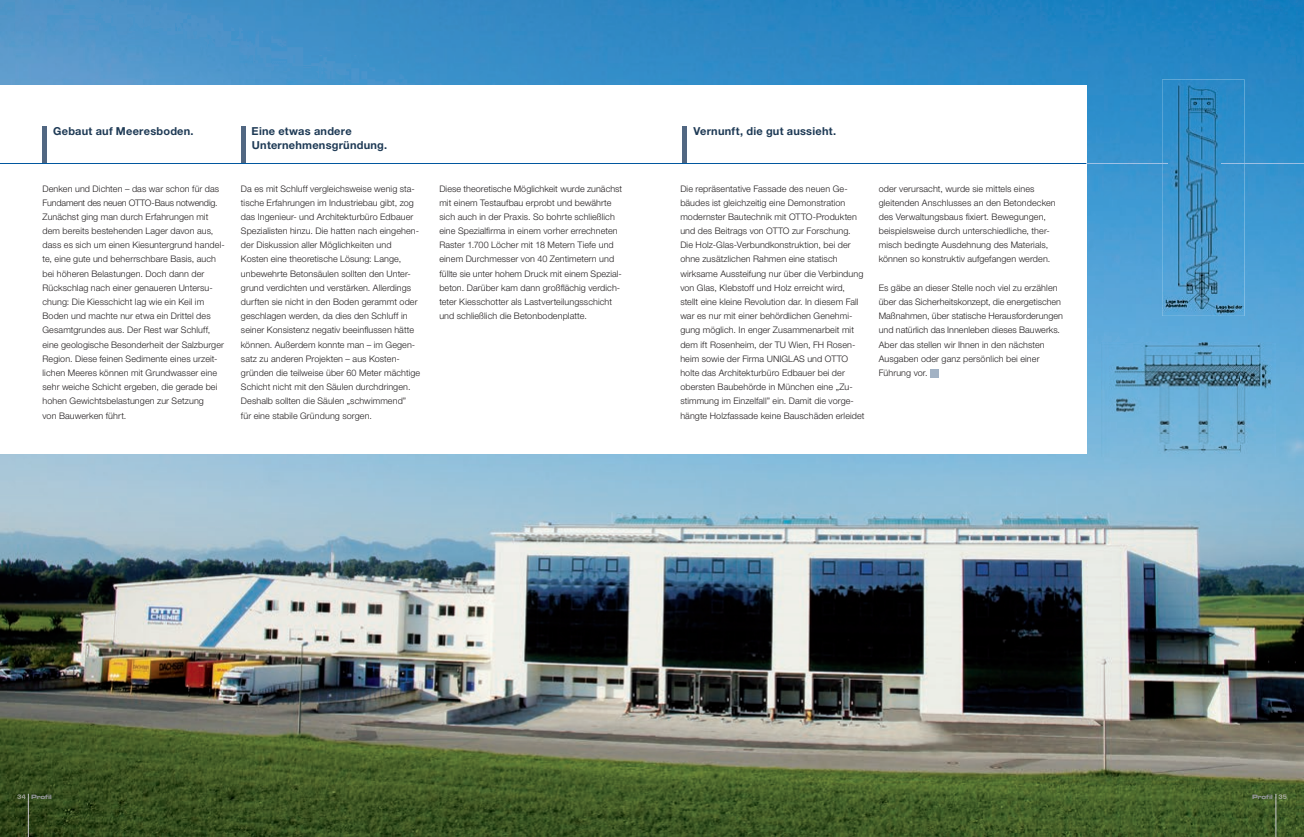
<style>
.page{position:relative;width:1304px;height:837px;background:#fff}
.page>*{position:absolute;margin:0;border:0;box-sizing:border-box;transform-origin:0 0}
.t1{font:700 11px/14.2px "Helvetica Neue LT Std";letter-spacing:.02em;color:#1e3a55}
.t2{font:300 9px/14.2px "Helvetica Neue LT Std";letter-spacing:.01em;color:#231f20}
.t3{font:6px "Eurostile LT Std Bold Ex 2";letter-spacing:-.05em;color:#939598}
</style>
<div class="page">
<img style="left:0;top:0;width:1304px;height:836px">
<div style="left:0;top:85px;width:1087px;height:369px;background:#fff"></div>
<hr style="left:43px;top:126px;width:4px;height:37px;background:#516782">
<hr style="left:241px;top:126px;width:4px;height:37px;background:#516782">
<hr style="left:683px;top:126px;width:4px;height:37px;background:#516782">
<div style="left:930px;top:369px;width:9px;height:8px;background:#a2b2c4"></div>
<hr style="left:0;top:163px;width:1087px;height:1px;background:#01579f">
<img style="left:1087px;top:163px;width:75px;height:1px">
<img style="left:1244px;top:163px;width:60px;height:1px">
<img style="left:1102px;top:342px;width:174px;height:114px">
<img style="left:1162px;top:79px;width:82px;height:237px">
<svg style="left:1222px;top:163px;width:22px;height:1px"></svg>
<svg style="left:17px;top:794px;width:8px;height:4px"></svg>
<svg style="left:1279px;top:794px;width:8px;height:4px"></svg>
<hr style="left:28px;top:793px;width:1px;height:43px;background:#c9c7cc">
<hr style="left:1276px;top:793px;width:1px;height:43px;background:#c9c7cc">
<p class="t1" style="left:53px;top:123px;width:142px">Gebaut auf Meeresboden.</p>
<p class="t2" style="left:43px;top:181px;width:184px">Denken und Dichten – das war schon für das Fundament des neuen OTTO-Baus notwendig.<br>Zunächst ging man durch Erfahrungen mit dem bereits bestehenden Lager davon aus, dass es sich um einen Kiesuntergrund handel&shy;te, eine gute und beherrschbare Basis, auch bei höher en Belastungen. Doch dann der Rückschlag nach einer genaueren Untersu&shy;chung: Die Kiesschicht lag wie ein Keil im Boden und machte nur etwa ein Drittel des Gesamtgrundes aus. Der Rest war Schluff, eine geo logische Besonderheit der Salzburger Region. Diese feinen Sedimente eines urzeit&shy;lichen Meeres können mit Grundwasser eine sehr weiche Schicht ergeben, die gerade bei hohen Gewichtsbelastungen zur Setzung<br>von Bauwerken führt.</p>
<p class="t1" style="left:252px;top:123px;width:137px">Eine etwas andere<br>Unternehmensgründung.</p>
<p class="t2" style="left:241px;top:181px;width:181px">Da es mit Schluff vergleichsweise wenig sta&shy;tische Erfahrungen im Industriebau gibt, zog das Ingenieur- und Architekturbüro Edbauer Spezialisten hinzu. Die hatten nach eingehen&shy;der Diskussion aller Möglichkeiten und Kosten eine theoretische Lösung: Lange, unbewehrte Betonsäulen sollten den Unter&shy;grund verdichten und verstärken. Allerdings durften sie nicht in den Boden gerammt oder geschlagen werden, da dies den Schluff in seiner Konsistenz negativ beeinflussen hätte können. Außerdem konnte man – im Gegen&shy;satz zu anderen Projekten – aus Kosten&shy;gründen die teilweise über 60 Meter mächtige Schicht nicht mit den Säulen durchdringen.<br>Deshalb sollten die Säulen „schwimmend”<br>für eine stabile Gründung sorgen.</p>
<p class="t2" style="left:439px;top:181px;width:184px">Diese theoretische Möglichkeit wurde zunächst mit einem Testaufbau erprobt und bewährte sich auch in der Praxis. So bohrte schließlich eine Spezialfirma in einem vorher errechneten Raster 1.700 Löcher mit 18 Metern Tiefe und einem Durchmesser von 40 Zentimetern und füllte sie unter hohem Druck mit einem Spezial&shy;beton. Darüber kam dann großflächig ver dich&shy;te ter Kiesschotter als Lastverteilungsschicht und schließlich die Betonbodenplatte.</p>
<p class="t1" style="left:693px;top:123px;width:144px">Vernunft, die gut aussieht.</p>
<p class="t2" style="left:680px;top:181px;width:186px">Die repräsentative Fassade des neuen Ge&shy;bäudes ist gleichzeitig eine Demon stration modernster Bautechnik mit OTTO-Produkten und des Beitrags von OTTO zur Forschung.<br>Die Holz-Glas-Verbund konstruk tion, bei der ohne zusätzlichen Rahmen eine statisch wirksame Aussteifung nur über die Verbindung von Glas, Klebstoff und Holz erreicht wird, stellt eine kleine Revolution dar. In diesem Fall war es nur mit einer behördlichen Genehmi&shy;gung möglich. In enger Zusammen arbeit mit dem ift Rosenheim, der TU Wien, FH Rosen&shy;heim sowie der Firma UNIGLAS und OTTO holte das Architekturbüro Edbauer bei der obersten Baubehörde in München eine „Zu&shy;stimmung im Einzelfall” ein. Damit die vorge&shy;hängte Holzfassade keine Bauschäden erleidet</p>
<p class="t2" style="left:879px;top:181px;width:178px">oder verursacht, wurde sie mittels eines gleitenden Anschlusses an den Betondecken des Verwaltungsbaus fixiert. Bewegungen, beispielsweise durch unterschiedliche, ther&shy;misch bedingte Ausdehnung des Materials, können so konstruktiv aufgefangen werden.</p>
<p class="t2" style="left:879px;top:280px;width:186px">Es gäbe an dieser Stelle noch viel zu erzählen über das Sicherheitskonzept, die energeti schen Maßnahmen, über statische Herausforderun gen und natürlich das Innenleben dieses Bauwerks.<br>Aber das stellen wir Ihnen in den nächsten Ausgaben oder ganz persönlich bei einer Führung vor.</p>
<p class="t3" style="left:31px;top:792px;width:22px">Profil</p>
<p class="t3" style="left:1252px;top:792px;width:22px">Profil</p>
</div>
